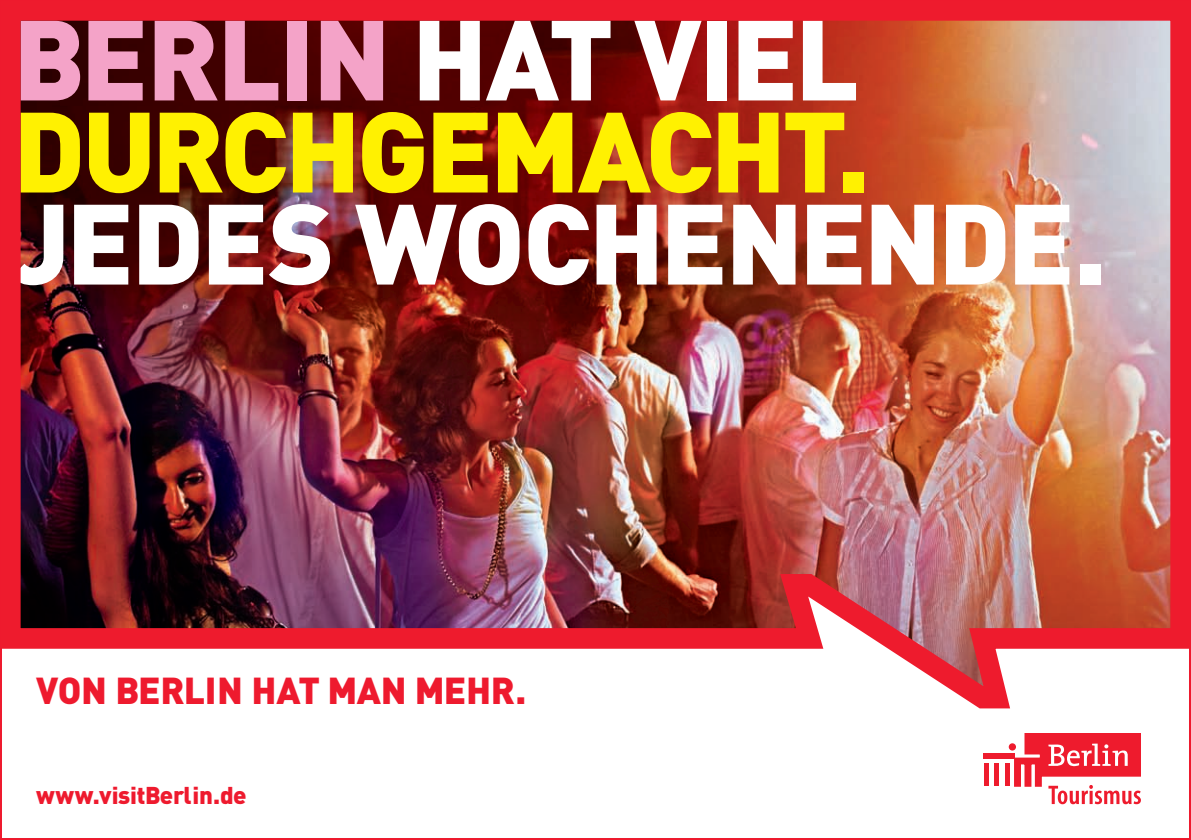
<style>
.page{position:relative;width:1191px;height:840px;background:#fff}
.page>*{position:absolute;margin:0;border:0;box-sizing:border-box;transform-origin:0 0}
.t1{font:900 112px/92px "DIN";letter-spacing:-.03em;color:#fff101}
.t2{font:900 112px "DIN";letter-spacing:-.03em;color:#fff}
.t3{font:900 37px "DIN";letter-spacing:-.01em;color:#ee1a2e}
.t4{font:900 24px "DIN";letter-spacing:-.015em;color:#ee1a2e}
.s1{color:#f4a3c8}
.s2{color:#fff}
</style>
<div class="page">
<div style="left:983px;top:762px;width:5px;height:23px;background:#ee1b2d"></div>
<div style="left:994px;top:762px;width:5px;height:23px;background:#ee1b2d"></div>
<div style="left:1004px;top:762px;width:5px;height:23px;background:#ee1b2d"></div>
<div style="left:983px;top:753px;width:32px;height:5px;background:#ee1b2d"></div>
<svg style="left:1008px;top:742px;width:8px;height:8px"></svg>
<svg style="left:1013px;top:733px;width:128px;height:70px"></svg>
<img style="left:0;top:0;width:1191px;height:718px">
<p class="t1" style="left:12px;top:10px;width:858px"><span class="s1">BERLIN</span> <span class="s2">HAT VIEL<br></span>DURCHGEMACHT.</p>
<p class="t2" style="left:12px;top:169px;width:1096px">JEDES WOCHENENDE.</p>
<p class="t3" style="left:36px;top:665px;width:491px">VON BERLIN HAT MAN MEHR.</p>
<p class="t4" style="left:36px;top:778px;width:212px">www.visitBerlin.de</p>
</div>
